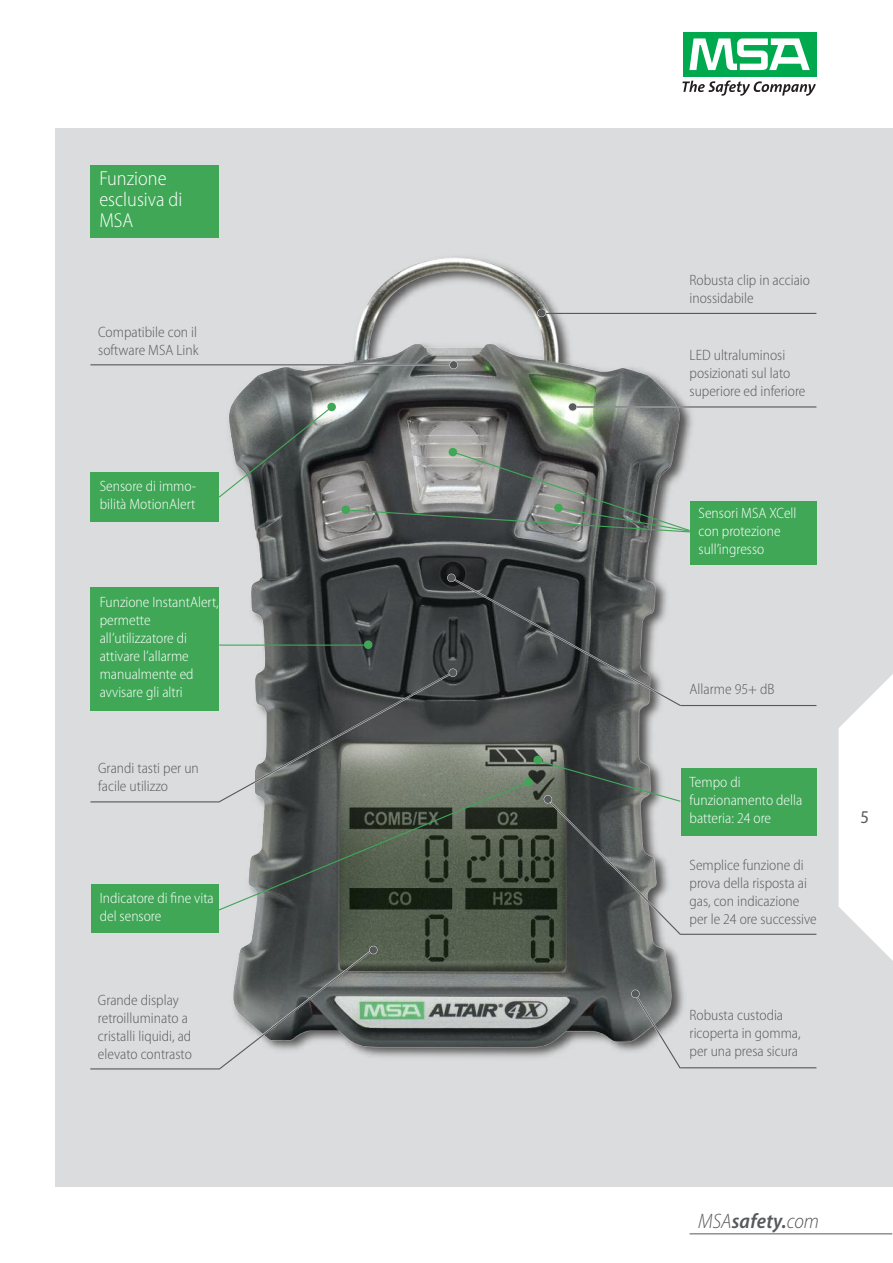
<style>
.page{position:relative;width:893px;height:1263px;background:#fff}
.page>*{position:absolute;margin:0;border:0;box-sizing:border-box;transform-origin:0 0}
.t1{font:italic 600 semi-condensed 21px "Myriad Pro";letter-spacing:.01em;color:#58595c}
.t2{font:300 semi-condensed 20.25px/21px "Myriad Pro";color:#fff}
.t3{font:semi-condensed 18px "Myriad Pro";color:#58595c}
.t4{font:300 semi-condensed 15px/18px "Myriad Pro";color:#58595c}
.t5{font:300 semi-condensed 15px/18px "Myriad Pro";color:#fff}
.s1{font-weight:300}
</style>
<div class="page">
<div style="left:55px;top:128px;width:838px;height:1058px;background:#dbdcdd"></div>
<svg style="left:839px;top:674px;width:54px;height:287px"></svg>
<hr style="left:690px;top:1233px;width:202px;height:1px;background:#58595c">
<div style="left:683px;top:32px;width:133px;height:44px;background:#00a94e"></div>
<svg style="left:689px;top:38px;width:121px;height:32px"></svg>
<svg style="left:682px;top:81px;width:134px;height:15px"></svg>
<img style="left:188px;top:257px;width:550px;height:813px">
<div style="left:91px;top:587px;width:128px;height:123px;background:#40a757"></div>
<div style="left:91px;top:884px;width:128px;height:48px;background:#40a757"></div>
<div style="left:681px;top:768px;width:135px;height:67px;background:#40a757"></div>
<div style="left:690px;top:501px;width:126px;height:64px;background:#40a757"></div>
<svg style="left:346px;top:451px;width:345px;height:82px;background:#747876"></svg>
<div style="left:449px;top:448px;width:8px;height:8px;background:#40a757;border-radius:50%"></div>
<div style="left:554px;top:504px;width:9px;height:8px;background:#40a757;border-radius:50%"></div>
<div style="left:341px;top:505px;width:9px;height:9px;background:#40a757;border-radius:50%"></div>
<hr style="left:575px;top:406px;width:229px;height:2px;background:#dbdcdd">
<hr style="left:542px;top:313px;width:274px;height:1px;background:#58595c">
<div style="left:538px;top:309px;width:8px;height:8px;background:#58595c;border-radius:50%"></div>
<div style="left:537px;top:309px;width:9px;height:8px;border:1px solid #dbdcdd;border-radius:50%"></div>
<div style="left:91px;top:472px;width:128px;height:50px;background:#40a757"></div>
<div style="left:90px;top:166px;width:129px;height:72px;background:#40a757"></div>
<svg style="left:218px;top:407px;width:114px;height:92px"></svg>
<div style="left:327px;top:403px;width:9px;height:8px;background:#40a757;border-radius:50%"></div>
<hr style="left:90px;top:364px;width:361px;height:2px;background:#dbdcdd">
<hr style="left:90px;top:801px;width:129px;height:1px;background:#58595c">
<hr style="left:90px;top:1068px;width:129px;height:1px;background:#58595c">
<hr style="left:680px;top:705px;width:136px;height:1px;background:#58595c">
<hr style="left:680px;top:934px;width:136px;height:1px;background:#58595c">
<hr style="left:680px;top:1067px;width:136px;height:1px;background:#58595c">
<svg style="left:633px;top:992px;width:50px;height:78px"></svg>
<div style="left:631px;top:990px;width:8px;height:8px;background:#58595c;border-radius:50%"></div>
<div style="left:631px;top:989px;width:9px;height:9px;border:1px solid #dbdcdd;border-radius:50%"></div>
<svg style="left:217px;top:947px;width:158px;height:123px"></svg>
<div style="left:369px;top:946px;width:8px;height:8px;background:#58595c;border-radius:50%"></div>
<div style="left:369px;top:946px;width:9px;height:8px;border:1px solid #dbdcdd;border-radius:50%"></div>
<hr style="left:90px;top:364px;width:361px;height:1px;background:#58595c">
<div style="left:450px;top:361px;width:8px;height:8px;background:#58595c;border-radius:50%"></div>
<div style="left:449px;top:361px;width:9px;height:8px;border:1px solid #dbdcdd;border-radius:50%"></div>
<hr style="left:575px;top:406px;width:241px;height:1px;background:#58595c">
<div style="left:569px;top:403px;width:8px;height:8px;background:#58595c;border-radius:50%"></div>
<div style="left:568px;top:403px;width:9px;height:8px;border:1px solid #dbdcdd;border-radius:50%"></div>
<div style="left:447px;top:574px;width:8px;height:8px;background:#58595c;border-radius:50%"></div>
<div style="left:447px;top:574px;width:9px;height:8px;border:1px solid #dbdcdd;border-radius:50%"></div>
<svg style="left:215px;top:577px;width:470px;height:359px;background:#626763"></svg>
<div style="left:544px;top:795px;width:8px;height:8px;background:#58595c;border-radius:50%"></div>
<div style="left:544px;top:795px;width:8px;height:8px;border:1px solid #dbdcdd;border-radius:50%"></div>
<h2 class="t2" style="left:99px;top:168px;width:85px">Funzione esclusiva di<br>MSA</h2>
<p class="t4" style="left:98px;top:323px;width:102px">Compatibile con il software MSA Link</p>
<p class="t5" style="left:100px;top:477px;width:98px">Sensore di immo&shy;bilità MotionAlert</p>
<p class="t5" style="left:100px;top:593px;width:121px">Funzione InstantAlert, permette all’utilizzatore di attivare l’allarme manualmente ed avvisare gli altri</p>
<p class="t4" style="left:98px;top:760px;width:102px">Grandi tasti per un facile utilizzo</p>
<p class="t5" style="left:100px;top:889px;width:116px">Indicatore di fine vita del sensore</p>
<p class="t4" style="left:98px;top:991px;width:96px">Grande display retroilluminato a cristalli liquidi, ad elevato contrasto</p>
<p class="t4" style="left:690px;top:271px;width:122px">Robusta clip in acciaio inossidabile</p>
<p class="t4" style="left:690px;top:346px;width:117px">LED ultraluminosi posizionati sul lato superiore ed inferiore</p>
<p class="t5" style="left:699px;top:505px;width:99px">Sensori MSA XCell con protezione sull’ingresso</p>
<p class="t4" style="left:690px;top:680px;width:86px">Allarme 95+ dB</p>
<p class="t5" style="left:690px;top:773px;width:114px">Tempo di funzionamento della batteria: 24 ore</p>
<p class="t4" style="left:690px;top:856px;width:129px">Semplice funzione di prova della risposta ai gas, con indicazione per le 24 ore successive</p>
<p class="t4" style="left:690px;top:1006px;width:113px">Robusta custodia ricoperta in gomma, per una presa sicura</p>
<p class="t3" style="left:860px;top:810px;width:10px">5</p>
<h1 class="t1" style="left:698px;top:1209px;width:122px"><span class="s1">MSA</span>safety.<span class="s1">com</span></h1>
</div>
